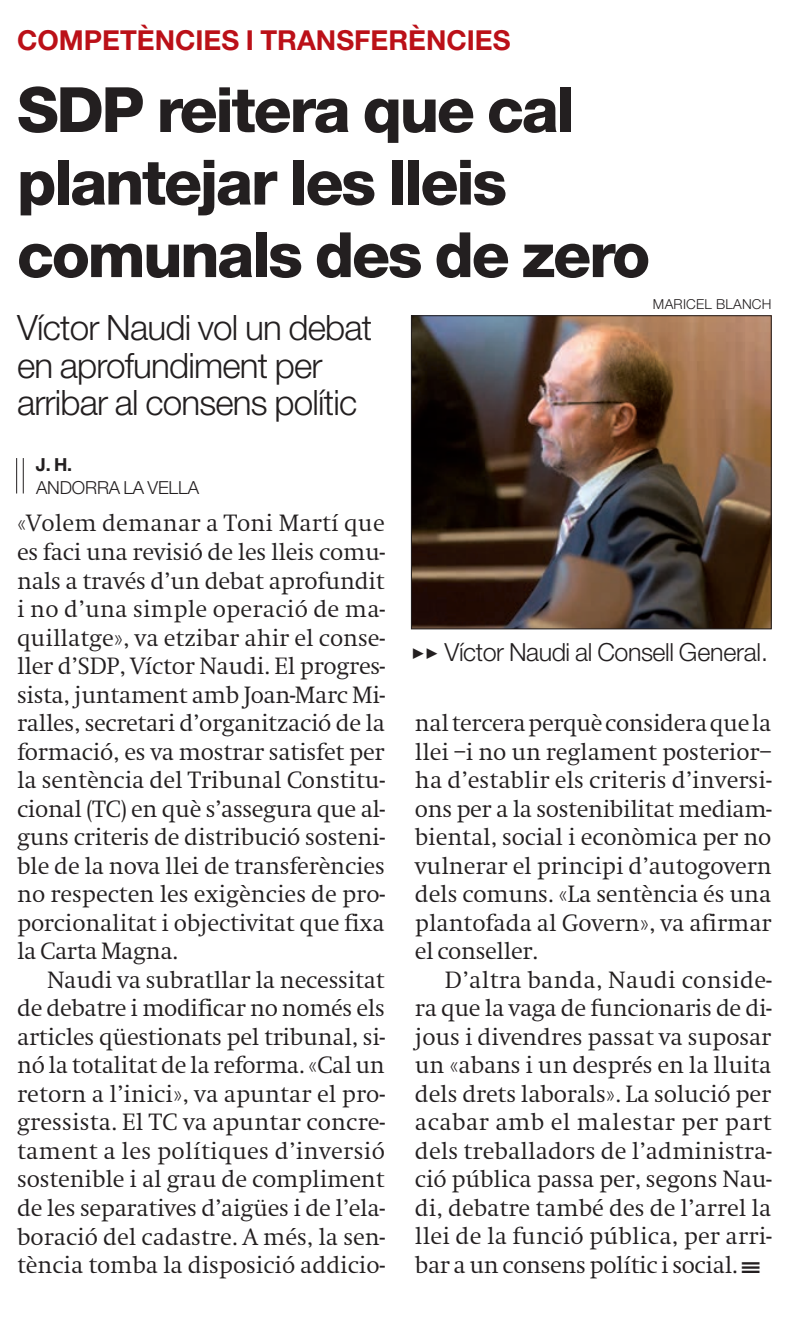
<style>
.page{position:relative;width:795px;height:1327px;background:#fff}
.page>*{position:absolute;margin:0;border:0;box-sizing:border-box;transform-origin:0 0}
.t1{font:800 62.5px/72.5px "Helvetica Neue LT Std";letter-spacing:-.04em;color:#231f20}
.t2{font:300 35px/37.5px "Helvetica Neue LT Std";letter-spacing:-.025em;color:#231f20}
.t3{font:700 27.5px "Helvetica Neue LT Std";color:#bb1018}
.t4{font:300 25px "Helvetica Neue LT Std";letter-spacing:-.02em;color:#231f20}
.t5{font:300 22.75px/28.5px "Swift ND Std";letter-spacing:-.005em;color:#231f20;text-align:justify}
.t6{font:300 18px "Helvetica Neue LT Std";letter-spacing:-.01em;color:#231f20}
.t7{font:700 18px "Helvetica Neue LT Std";color:#231f20}
.t8{font:300 13.75px "Helvetica Neue LT Std";letter-spacing:.015em;color:#231f20}
</style>
<div class="page">
<img style="left:413px;top:317px;width:356px;height:310px">
<div style="left:411px;top:315px;width:360px;height:314px;border:1px solid #231f20"></div>
<hr style="left:16px;top:458px;width:1px;height:35px;background:#231f20">
<hr style="left:23px;top:458px;width:1px;height:35px;background:#231f20">
<p class="t3" style="left:17px;top:23px;width:495px">COMPETÈNCIES I TRANSFERÈNCIES</p>
<h1 class="t1" style="left:17px;top:73px;width:634px">SDP reitera que cal plantejar les lleis comunals des de zero</h1>
<h2 class="t2" style="left:17px;top:308px;width:356px">Víctor Naudi vol un debat en aprofundiment per arribar al consens polític</h2>
<p class="t7" style="left:36px;top:453px;width:38px">J. H.</p>
<p class="t6" style="left:36px;top:476px;width:164px">ANDORRA LA VELLA</p>
<p class="t5" style="left:17px;top:509px;width:369px">«Volem demanar a Toni Martí que es faci una revisió de les lleis comu&shy;nals a través d’un debat aprofundit i no d’una simple operació de ma&shy;quillatge», va etzibar ahir el conse&shy;ller d’SDP, Víctor Naudi. El progres&shy;sista, juntament amb Joan-Marc Mi&shy;ralles, secretari d’organització de la formació, es va mostrar satisfet per la sentència del Tribunal Constitu&shy;cional (TC) en què s’assegura que al&shy;guns criteris de distribució sosteni&shy;ble de la nova llei de transferències no respecten les exigències de pro&shy;porcionalitat i objectivitat que fixa la Carta Magna.</p>
<p class="t5" style="left:17px;top:965px;width:369px;text-indent:30px">Naudi va subratllar la necessitat de debatre i modificar no només els articles qüestionats pel tribunal, si&shy;nó la totalitat de la reforma. «Cal un retorn a l’inici», va apuntar el pro&shy;gressista. El TC va apuntar concre&shy;tament a les polítiques d’inversió sostenible i al grau de compliment de les separatives d’aigües i de l’ela&shy;boració del cadastre. A més, la sen&shy;tència tomba la disposició addicio-</p>
<p class="t8" style="left:652px;top:296px;width:120px">MARICEL BLANCH</p>
<p class="t4" style="left:411px;top:637px;width:358px">✓✓ Víctor Naudi al Consell General.</p>
<p class="t5" style="left:415px;top:709px;width:358px">nal tercera perquè considera que la llei –i no un reglament posterior– ha d’establir els criteris d’inversi&shy;ons per a la sostenibilitat mediam&shy;biental, social i econòmica per no vulnerar el principi d’autogovern dels comuns. «La sentència és una plantofada al Govern», va afirmar el conseller.</p>
<p class="t5" style="left:415px;top:965px;width:358px;text-indent:30px">D’altra banda, Naudi conside&shy;ra que la vaga de funcionaris de di&shy;jous i divendres passat va suposar un «abans i un després en la lluita dels drets laborals». La solució per acabar amb el malestar per part dels treballadors de l’administra&shy;ció pública passa per, segons Nau&shy;di, debatre també des de l’arrel la llei de la funció pública, per arri&shy;bar a un consens polític i social. ★</p>
</div>
